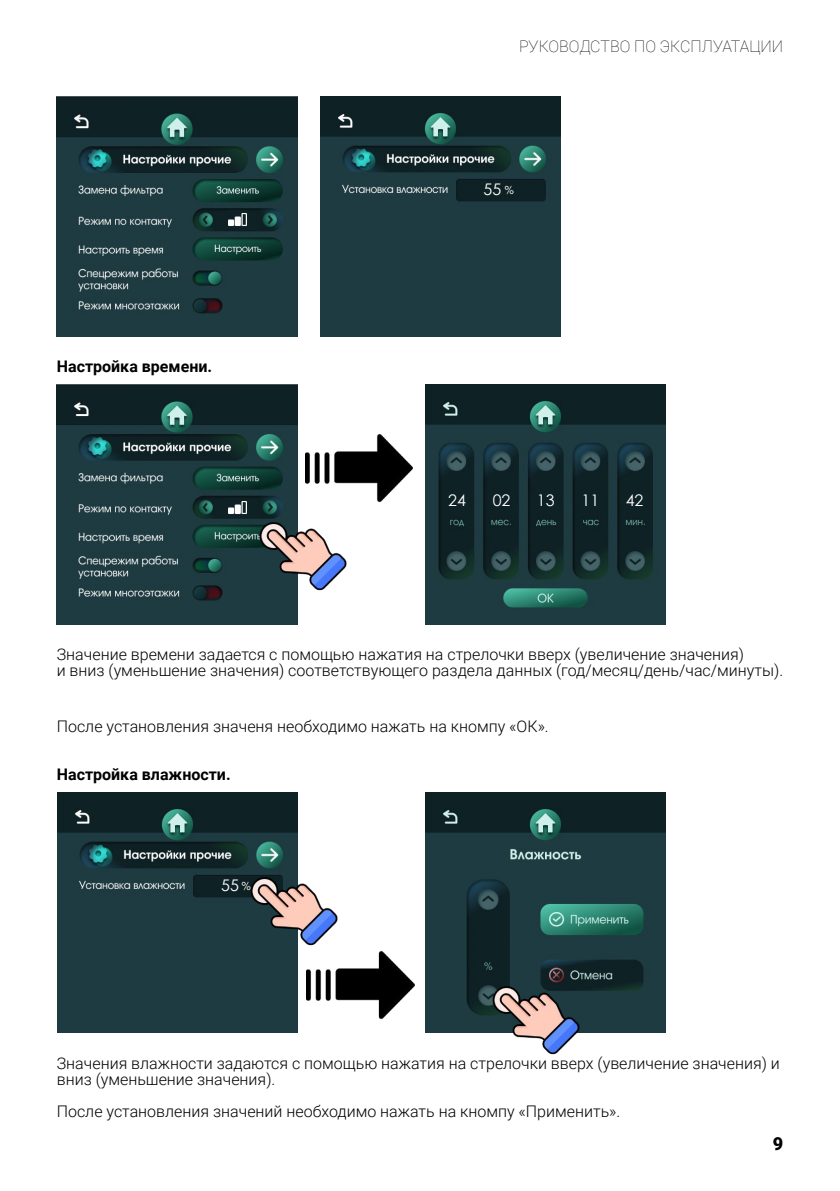
<style>
.page{position:relative;width:840px;height:1191px;background:#fff}
.page>*{position:absolute;margin:0;border:0;box-sizing:border-box;transform-origin:0 0}
.t1{font:900 18px "Roboto";color:#000}
.t2{font:300 16px/16px "Roboto";color:#000}
.t3{font:700 16px "Roboto";color:#000}
.t4{font:100 16px "Roboto";color:#000}
.t5{font:16px "Century Gothic";color:#fff}
</style>
<div class="page">
<img style="left:58px;top:792px;width:240px;height:240px">
<img style="left:57px;top:384px;width:240px;height:240px">
<img style="left:229px;top:498px;width:17px;height:18px">
<img style="left:57px;top:96px;width:240px;height:240px">
<img style="left:320px;top:96px;width:240px;height:240px">
<img style="left:425px;top:792px;width:240px;height:240px">
<img style="left:425px;top:384px;width:240px;height:240px">
<img style="left:256px;top:509px;width:91px;height:93px">
<img style="left:305px;top:433px;width:107px;height:70px">
<img style="left:247px;top:864px;width:91px;height:93px">
<img style="left:306px;top:947px;width:108px;height:73px">
<img style="left:489px;top:973px;width:93px;height:82px">
<img style="left:229px;top:210px;width:17px;height:18px">
<p class="t3" style="left:57px;top:355px;width:157px">Настройка времени.</p>
<p class="t4" style="left:518px;top:35px;width:265px">РУКОВОДСТВО ПО ЭКСПЛУАТАЦИИ</p>
<p class="t5" style="left:483px;top:178px;width:19px">55</p>
<p class="t5" style="left:448px;top:489px;width:19px">24</p>
<p class="t5" style="left:492px;top:489px;width:19px">02</p>
<p class="t5" style="left:536px;top:489px;width:19px">13</p>
<p class="t5" style="left:581px;top:489px;width:19px">11</p>
<p class="t5" style="left:625px;top:489px;width:19px">42</p>
<p class="t2" style="left:57px;top:646px;width:727px">Значение времени задается с помощью нажатия на стрелочки вверх (увеличение значения)<br>и вниз (уменьшение значения) соответствующего раздела данных (год/месяц/день/час/минуты).</p>
<p class="t2" style="left:57px;top:718px;width:493px">После установления значеня необходимо нажать на кномпу «ОК».</p>
<p class="t3" style="left:57px;top:763px;width:175px">Настройка влажности.</p>
<p class="t5" style="left:221px;top:874px;width:19px">55</p>
<p class="t2" style="left:57px;top:1054px;width:724px">Значения влажности задаются с помощью нажатия на стрелочки вверх (увеличение значения) и вниз (уменьшение значения).</p>
<p class="t2" style="left:57px;top:1102px;width:565px">После установления значений необходимо нажать на кномпу «Применить».</p>
<p class="t1" style="left:772px;top:1130px;width:12px">9</p>
</div>
